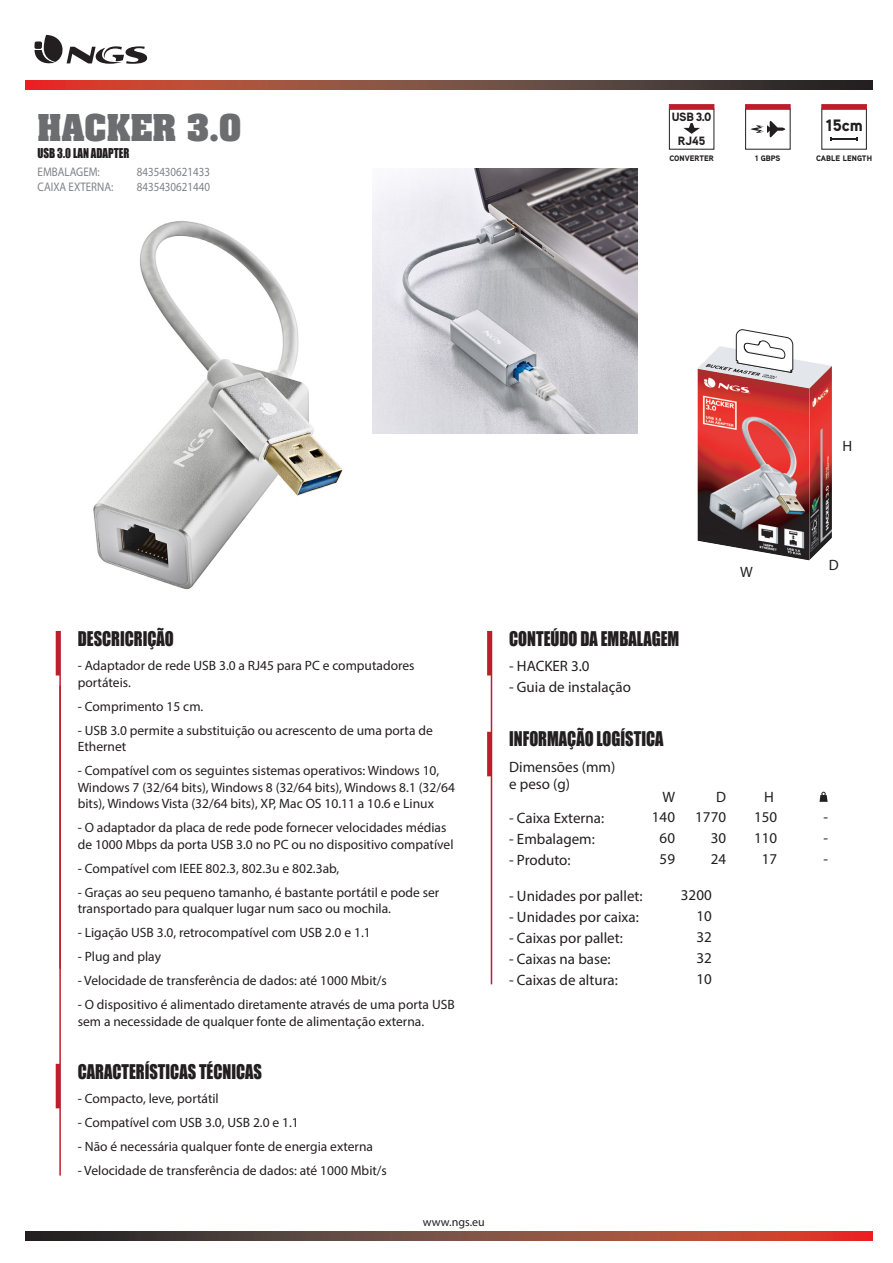
<style>
.page{position:relative;width:893px;height:1263px;background:#fff}
.page>*{position:absolute;margin:0;border:0;box-sizing:border-box;transform-origin:0 0}
.t1{font:700 31.5px "Aachen Std";color:#6c6d70}
.t2{font:18.6px "Impact";color:#231f20;scale:.88 1}
.t3{font:900 16.5px "Aaux Pro OT";color:#231f20}
.t4{font:15px/21px "Myriad Pro";color:#231f20}
.t5{font:13.5px/16.5px "Myriad Pro";color:#231f20}
.t6{font:12.45px/15px "Myriad Pro";color:#808285;scale:.88 1}
.t7{font:12.45px "Impact";color:#231f20;scale:.88 1}
.t8{font:900 12px "Aaux Pro OT";color:#231f20}
.t9{font:12px "Myriad Pro";color:#231f20}
.t10{font:900 7.95px "Aaux Pro OT";color:#231f20}
</style>
<div class="page">
<img style="left:372px;top:168px;width:266px;height:266px">
<img style="left:93px;top:221px;width:250px;height:369px">
<hr style="left:746px;top:105px;width:44px;height:4px;background:#be1d2c">
<div style="left:745px;top:104px;width:45px;height:5px;border:1px solid #be1d2c"></div>
<svg style="left:750px;top:121px;width:35px;height:17px"></svg>
<hr style="left:822px;top:105px;width:44px;height:4px;background:#be1d2c">
<div style="left:822px;top:104px;width:44px;height:5px;border:1px solid #be1d2c"></div>
<svg style="left:831px;top:137px;width:26px;height:4px"></svg>
<hr style="left:669px;top:105px;width:45px;height:4px;background:#be1d2c">
<div style="left:669px;top:104px;width:45px;height:5px;border:1px solid #be1d2c"></div>
<svg style="left:683px;top:123px;width:17px;height:11px"></svg>
<hr style="left:491px;top:631px;width:1px;height:353px;background:#be1d2c">
<svg style="left:25px;top:80px;width:847px;height:10px;background:#7e4338"></svg>
<svg style="left:35px;top:35px;width:113px;height:29px"></svg>
<svg style="left:25px;top:1231px;width:847px;height:9px;background:#7e4338"></svg>
<hr style="left:56px;top:631px;width:4px;height:44px;background:#be1d2c">
<hr style="left:56px;top:1064px;width:4px;height:44px;background:#be1d2c">
<svg style="left:487px;top:631px;width:4px;height:44px"></svg>
<svg style="left:487px;top:732px;width:4px;height:44px"></svg>
<svg style="left:819px;top:792px;width:9px;height:10px"></svg>
<hr style="left:59px;top:631px;width:2px;height:338px;background:#be1d2c">
<hr style="left:59px;top:686px;width:2px;height:489px;background:#be1d2c">
<svg style="left:697px;top:329px;width:133px;height:40px"></svg>
<img style="left:697px;top:369px;width:112px;height:191px">
<img style="left:809px;top:366px;width:23px;height:194px">
<h1 class="t1" style="left:37px;top:105px;width:205px">HACKER 3.0</h1>
<p class="t7" style="left:38px;top:144px;width:106px">USB 3.0 LAN ADAPTER</p>
<p class="t6" style="left:137px;top:164px;width:85px">8435430621433<br>8435430621440</p>
<p class="t6" style="left:38px;top:164px;width:88px">EMBALAGEM:<br>CAIXA EXTERNA:</p>
<p class="t8" style="left:672px;top:110px;width:41px">USB 3.0</p>
<p class="t8" style="left:678px;top:133px;width:29px">RJ45</p>
<p class="t10" style="left:669px;top:153px;width:46px">CONVERTER</p>
<p class="t3" style="left:826px;top:115px;width:39px">15cm</p>
<p class="t10" style="left:755px;top:153px;width:27px">1 GBPS</p>
<p class="t10" style="left:816px;top:153px;width:58px">CABLE LENGTH</p>
<p class="t4" style="left:842px;top:435px;width:11px">H</p>
<h2 class="t2" style="left:78px;top:624px;width:111px">DESCRICRIÇÃO</h2>
<p class="t5" style="left:78px;top:657px;width:338px">- Adaptador de rede USB 3.0 a RJ45 para PC e computadores portáteis.</p>
<p class="t5" style="left:78px;top:698px;width:127px">- Comprimento 15 cm.</p>
<p class="t5" style="left:78px;top:722px;width:356px">- USB 3.0 permite a substituição ou acrescento de uma porta de<br>Ethernet</p>
<p class="t5" style="left:78px;top:762px;width:379px">- Compatível com os seguintes sistemas operativos: Windows 10,<br>Windows 7 (32/64 bits), Windows 8 (32/64 bits), Windows 8.1 (32/64 bits), Windows Vista (32/64 bits), XP, Mac OS 10.11 a 10.6 e Linux</p>
<p class="t5" style="left:78px;top:819px;width:377px">- O adaptador da placa de rede pode fornecer velocidades médias de 1000 Mbps da porta USB 3.0 no PC ou no dispositivo compatível</p>
<p class="t5" style="left:78px;top:860px;width:263px">- Compatível com IEEE 802.3, 802.3u e 802.3ab,</p>
<p class="t5" style="left:78px;top:884px;width:363px">- Graças ao seu pequeno tamanho, é bastante portátil e pode ser transportado para qualquer lugar num saco ou mochila.</p>
<p class="t5" style="left:78px;top:924px;width:294px">- Ligação USB 3.0, retrocompatível com USB 2.0 e 1.1</p>
<p class="t5" style="left:78px;top:948px;width:85px">- Plug and play</p>
<p class="t5" style="left:78px;top:972px;width:311px">- Velocidade de transferência de dados: até 1000 Mbit/s</p>
<p class="t5" style="left:78px;top:996px;width:378px">- O dispositivo é alimentado diretamente através de uma porta USB sem a necessidade de qualquer fonte de alimentação externa.</p>
<h2 class="t2" style="left:78px;top:1057px;width:211px">CARACTERÍSTICAS TÉCNICAS</h2>
<p class="t5" style="left:78px;top:1090px;width:143px">- Compacto, leve, portátil</p>
<p class="t5" style="left:78px;top:1114px;width:223px">- Compatível com USB 3.0, USB 2.0 e 1.1</p>
<p class="t5" style="left:78px;top:1138px;width:297px">- Não é necessária qualquer fonte de energia externa</p>
<p class="t5" style="left:78px;top:1162px;width:311px">- Velocidade de transferência de dados: até 1000 Mbit/s</p>
<p class="t9" style="left:423px;top:1215px;width:63px">www.ngs.eu</p>
<p class="t4" style="left:740px;top:561px;width:14px">W</p>
<h2 class="t2" style="left:509px;top:624px;width:195px">CONTEÚDO DA EMBALAGEM</h2>
<p class="t4" style="left:509px;top:655px;width:82px">- HACKER 3.0</p>
<p class="t4" style="left:509px;top:676px;width:123px">- Guia de instalação</p>
<h2 class="t2" style="left:509px;top:725px;width:177px">INFORMAÇÃO LOGÍSTICA</h2>
<p class="t4" style="left:509px;top:758px;width:108px;line-height:16.5px">Dimensões (mm) e peso (g)</p>
<p class="t4" style="left:662px;top:786px;width:14px">W</p>
<p class="t4" style="left:716px;top:786px;width:11px">D</p>
<p class="t4" style="left:764px;top:786px;width:11px">H</p>
<p class="t4" style="left:829px;top:554px;width:11px">D</p>
<p class="t4" style="left:509px;top:807px;width:97px">- Caixa Externa:</p>
<p class="t4" style="left:509px;top:828px;width:87px">- Embalagem:</p>
<p class="t4" style="left:509px;top:849px;width:63px">- Produto:</p>
<p class="t4" style="left:509px;top:886px;width:135px">- Unidades por pallet:</p>
<p class="t4" style="left:509px;top:907px;width:131px">- Unidades por caixa:</p>
<p class="t4" style="left:509px;top:928px;width:115px">- Caixas por pallet:</p>
<p class="t4" style="left:509px;top:949px;width:103px">- Caixas na base:</p>
<p class="t4" style="left:509px;top:970px;width:110px">- Caixas de altura:</p>
<p class="t4" style="left:652px;top:806px;width:25px">140</p>
<p class="t4" style="left:695px;top:806px;width:32px">1770</p>
<p class="t4" style="left:754px;top:806px;width:25px">150</p>
<p class="t4" style="left:823px;top:806px;width:6px">-</p>
<p class="t4" style="left:660px;top:827px;width:17px">60</p>
<p class="t4" style="left:711px;top:827px;width:17px">30</p>
<p class="t4" style="left:754px;top:827px;width:25px">110</p>
<p class="t4" style="left:823px;top:827px;width:6px">-</p>
<p class="t4" style="left:660px;top:848px;width:17px">59</p>
<p class="t4" style="left:711px;top:848px;width:17px">24</p>
<p class="t4" style="left:762px;top:848px;width:17px">17</p>
<p class="t4" style="left:823px;top:848px;width:6px">-</p>
<p class="t4" style="left:696px;top:884px;width:17px;text-align:justify;text-indent:-15px">3200<br>10<br>32<br>32<br>10</p>
</div>
